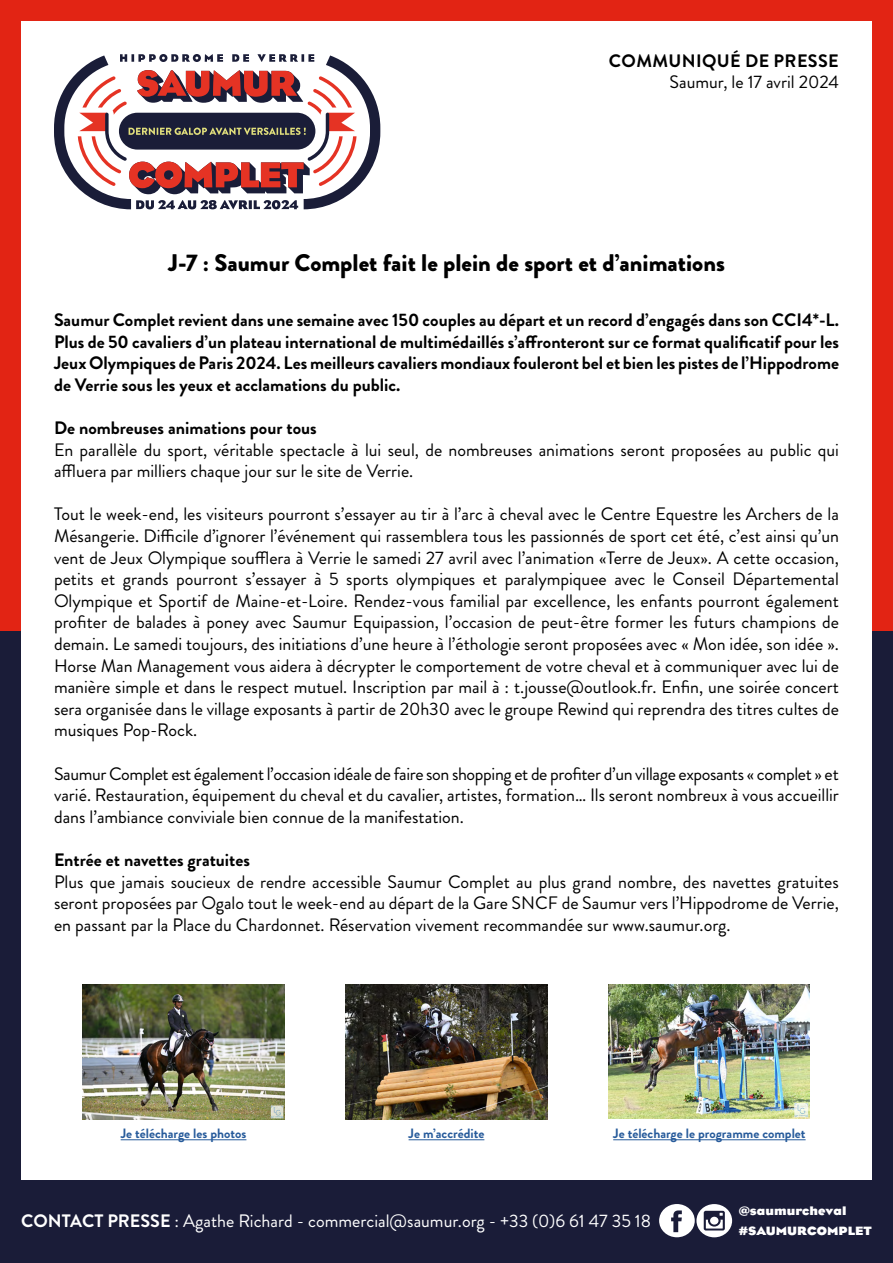
<style>
.page{position:relative;width:893px;height:1263px;background:#fff}
.page>*{position:absolute;margin:0;border:0;box-sizing:border-box;transform-origin:0 0}
.t1{font:900 24px "Brandon Grotesque";color:#000}
.t2{font:18px/21.6px "Brandon Grotesque";color:#000;text-align:justify}
.t3{font:700 18px/21.6px "Brandon Grotesque";color:#000;text-align:justify}
.t4{font:18px "Brandon Grotesque";color:#fff}
.t5{font:700 18px "Brandon Grotesque";letter-spacing:.02em;color:#000}
.t6{font:700 13.5px "Brandon Grotesque";color:#275b9b}
.t7{font:700 12.3px "Eagle";color:#fff;scale:1.06 1}
.s1{font-weight:700}
</style>
<div class="page">
<div style="left:0;top:0;width:893px;height:631px;background:#e22414"></div>
<div style="left:0;top:631px;width:893px;height:632px;background:#1a1c38"></div>
<div style="left:21px;top:21px;width:851px;height:1159px;background:#fff"></div>
<svg style="left:54px;top:54px;width:326px;height:155px"></svg>
<svg style="left:696px;top:1204px;width:36px;height:33px"></svg>
<div style="left:659px;top:1204px;width:36px;height:33px;background:#fff;border-radius:50%"></div>
<svg style="left:671px;top:1210px;width:11px;height:22px"></svg>
<svg style="left:704px;top:1211px;width:21px;height:19px"></svg>
<hr style="left:121px;top:1139px;width:125px;height:1px;background:#275b9b">
<hr style="left:409px;top:1139px;width:75px;height:1px;background:#275b9b">
<hr style="left:613px;top:1139px;width:193px;height:1px;background:#275b9b">
<img style="left:82px;top:984px;width:203px;height:135px">
<img style="left:345px;top:984px;width:203px;height:135px">
<img style="left:608px;top:984px;width:201px;height:135px">
<p class="t5" style="left:609px;top:48px;width:231px">COMMUNIQUÉ DE PRESSE</p>
<p class="t2" style="left:670px;top:71px;width:171px">Saumur, le 17 avril 2024</p>
<h1 class="t1" style="left:168px;top:245px;width:558px">J-7 : Saumur Complet fait le plein de sport et d’animations</h1>
<p class="t3" style="left:54px;top:309px;width:786px">Saumur Complet revient dans une semaine avec 150 couples au départ et un record d’engagés dans son CCI4*-L.<br>Plus de 50 cavaliers d’un plateau international de multimédaillés s’affronteront sur ce format qualificatif pour les Jeux Olympiques de Paris 2024. Les meilleurs cavaliers mondiaux fouleront bel et bien les pistes de l’Hippodrome de Verrie sous les yeux et acclamations du public.</p>
<p class="t3" style="left:54px;top:417px;width:264px">De nombreuses animations pour tous</p>
<p class="t2" style="left:54px;top:439px;width:787px">En parallèle du sport, véritable spectacle à lui seul, de nombreuses animations seront proposées au public qui affluera par milliers chaque jour sur le site de Verrie.</p>
<p class="t2" style="left:54px;top:504px;width:787px">Tout le week-end, les visiteurs pourront s’essayer au tir à l’arc à cheval avec le Centre Equestre les Archers de la Mésangerie. Difficile d’ignorer l’événement qui rassemblera tous les passionnés de sport cet été, c’est ainsi qu’un vent de Jeux Olympique soufflera à Verrie le samedi 27 avril avec l’animation «Terre de Jeux». A cette occasion, petits et grands pourront s’essayer à 5 sports olympiques et paralympiquee avec le Conseil Départemental Olympique et Sportif de Maine-et-Loire. Rendez-vous familial par excellence, les enfants pourront également profiter de balades à poney avec Saumur Equipassion, l’occasion de peut-être former les futurs champions de demain. Le samedi toujours, des initiations d’une heure à l’éthologie seront proposées avec « Mon idée, son idée ».<br>Horse Man Management vous aidera à décrypter le comportement de votre cheval et à communiquer avec lui de manière simple et dans le respect mutuel. Inscription par mail à : t.jousse@outlook.fr. Enfin, une soirée concert sera organisée dans le village exposants à partir de 20h30 avec le groupe Rewind qui reprendra des titres cultes de musiques Pop-Rock.</p>
<p class="t2" style="left:54px;top:763px;width:786px">Saumur Complet est également l’occasion idéale de faire son shopping et de profiter d’un village exposants « complet » et varié. Restauration, équipement du cheval et du cavalier, artistes, formation… Ils seront nombreux à vous accueillir dans l’ambiance conviviale bien connue de la manifestation.</p>
<p class="t3" style="left:54px;top:849px;width:198px">Entrée et navettes gratuites</p>
<p class="t2" style="left:54px;top:871px;width:786px">Plus que jamais soucieux de rendre accessible Saumur Complet au plus grand nombre, des navettes gratuites seront proposées par Ogalo tout le week-end au départ de la Gare SNCF de Saumur vers l’Hippodrome de Verrie, en passant par la Place du Chardonnet. Réservation vivement recommandée sur www.saumur.org.</p>
<p class="t6" style="left:121px;top:1124px;width:127px">Je télécharge les photos</p>
<p class="t6" style="left:409px;top:1124px;width:77px">Je m’accrédite</p>
<p class="t6" style="left:613px;top:1124px;width:194px">Je télécharge le programme complet</p>
<p class="t7" style="left:739px;top:1204px;width:103px">@saumurcheval</p>
<p class="t4" style="left:21px;top:1208px;width:631px"><span class="s1">CONTACT PRESSE</span> : Agathe Richard - commercial@saumur.org - +33 (0)6 61 47 35 18</p>
<p class="t7" style="left:739px;top:1224px;width:127px">#SAUMURCOMPLET</p>
</div>
